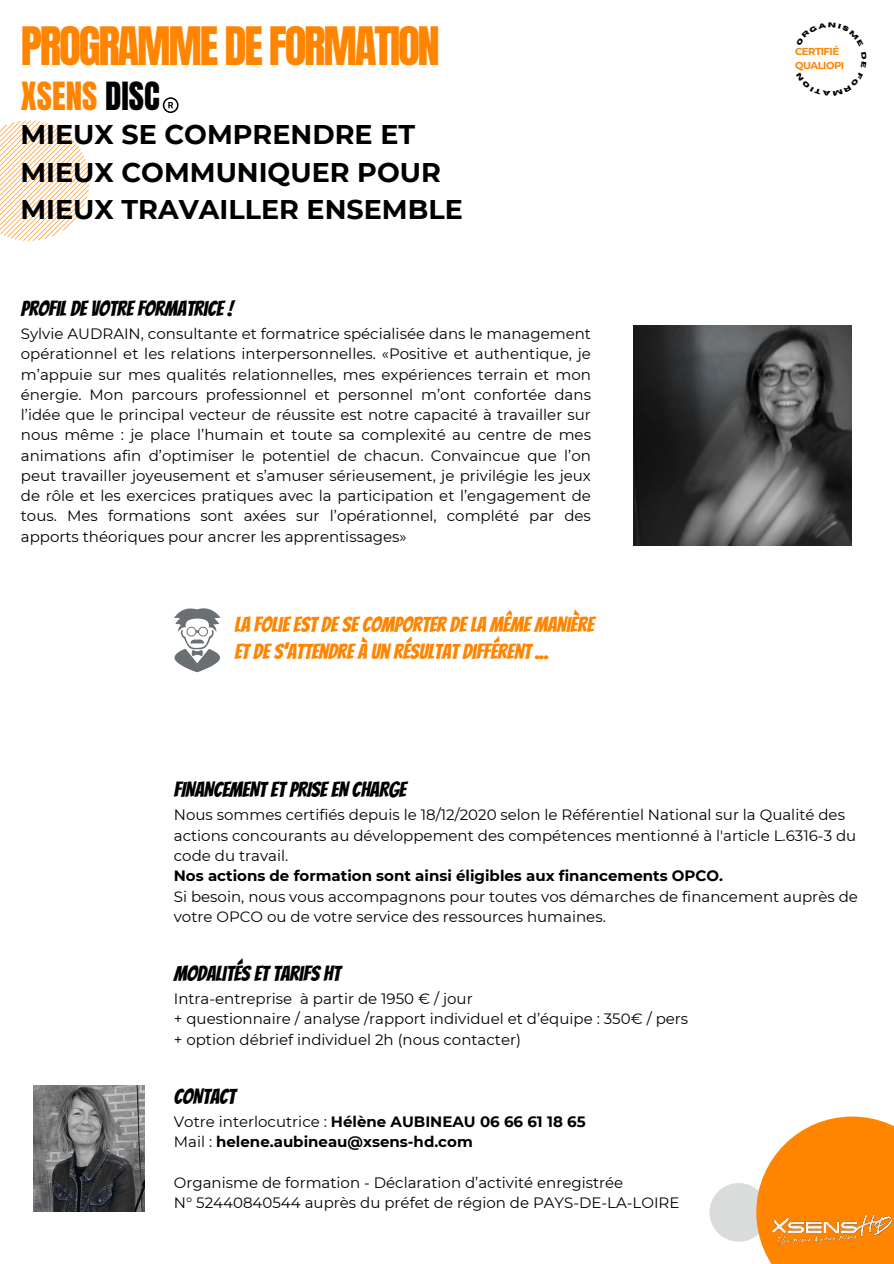
<style>
.page{position:relative;width:894px;height:1264px;background:#fff}
.page>*{position:absolute;margin:0;border:0;box-sizing:border-box;transform-origin:0 0}
.t1{font:45px "Anton";letter-spacing:-.05em;color:#ff8400}
.t2{font:33px "Anton";color:#ff8400}
.t3{font:700 27px/37.2px "Montserrat";color:#000}
.t4{font:21px "Bangers";color:#000}
.t5{font:21px/27px "Bangers";color:#ff8400}
.t6{font:15px/20.2px "Montserrat";color:#000}
.t7{font:700 15px/20.2px "Montserrat";color:#000}
.t8{font:700 10.05px "Montserrat";letter-spacing:-.05em;color:#ff8400}
.s1{color:#000}
.s2{font-weight:700}
.s3{font-weight:400}
</style>
<div class="page">
<div style="left:709px;top:1182px;width:59px;height:59px;background:#dadcdc;border-radius:50%"></div>
<svg style="left:756px;top:1116px;width:137px;height:147px;fill:#ff8400"></svg>
<img style="left:768px;top:1212px;width:124px;height:38px">
<img style="left:633px;top:326px;width:218px;height:219px">
<img style="left:34px;top:1085px;width:110px;height:126px">
<svg style="left:0;top:120px;width:89px;height:121px"></svg>
<svg style="left:163px;top:97px;width:15px;height:16px"></svg>
<svg style="left:174px;top:608px;width:47px;height:64px"></svg>
<p class="t1" style="left:21px;top:14px;width:420px">PROGRAMME DE FORMATION</p>
<h5 class="t2" style="left:21px;top:72px;width:140px">XSENS <span class="s1">DISC</span></h5>
<p class="t3" style="left:21px;top:116px;width:443px">MIEUX SE COMPRENDRE ET<br>MIEUX COMMUNIQUER POUR<br>MIEUX TRAVAILLER ENSEMBLE</p>
<p class="t4" style="left:21px;top:297px;width:213px">PROFIL DE VOTRE FORMATRICE !</p>
<h3 class="t6" style="left:21px;top:323px;width:571px;text-align:justify">Sylvie AUDRAIN, consultante et formatrice spécialisée dans le management opérationnel et les relations interpersonnelles. «Positive et authentique, je m’appuie sur mes qualités relationnelles, mes expériences terrain et mon énergie. Mon parcours professionnel et personnel m’ont confortée dans l’idée que le principal vecteur de réussite est notre capacité à travailler sur nous même : je place l’humain et toute sa complexité au centre de mes animations afin d’optimiser le potentiel de chacun. Convaincue que l’on peut travailler joyeusement et s’amuser sérieusement, je privilégie les jeux de rôle et les exercices pratiques avec la participation et l’engagement de tous. Mes formations sont axées sur l’opérationnel, complété par des apports théoriques pour ancrer les apprentissages»</h3>
<p class="t5" style="left:234px;top:611px;width:361px">LA FOLIE EST DE SE COMPORTER DE LA MÊME MANIÈRE<br>ET DE S’ATTENDRE À UN RÉSULTAT DIFFÉRENT ...</p>
<p class="t4" style="left:174px;top:778px;width:234px">FINANCEMENT ET PRISE EN CHARGE</p>
<h4 class="t8" style="left:794px;top:45px;width:46px">CERTIFIÉ</h4>
<h6 class="t8" style="left:794px;top:59px;width:51px">QUALIOPI</h6>
<p class="t6" style="left:174px;top:805px;width:685px">Nous sommes certifiés depuis le 18/12/2020 selon le Référentiel National sur la Qualité des actions concourants au développement des compétences mentionné à l'article L.6316-3 du code du travail.<br><span class="s2">Nos actions de formation sont ainsi éligibles aux financements OPCO.<br></span>Si besoin, nous vous accompagnons pour toutes vos démarches de financement auprès de votre OPCO ou de votre service des ressources humaines.</p>
<h6 class="t4" style="left:174px;top:962px;width:168px">MODALITÉS ET TARIFS HT</h6>
<h5 class="t6" style="left:174px;top:988px;width:515px">Intra-entreprise à partir de 1950 € / jour<br>+ questionnaire / analyse /rapport individuel et d’équipe : 350€ / pers + option débrief individuel 2h (nous contacter)</h5>
<p class="t4" style="left:174px;top:1085px;width:63px">CONTACT</p>
<p class="t7" style="left:174px;top:1111px;width:413px"><span class="s3">Votre interlocutrice :</span> Hélène AUBINEAU 06 66 61 18 65<br><span class="s3">Mail :</span> helene.aubineau@xsens-hd.com</p>
<p class="t6" style="left:174px;top:1172px;width:507px">Organisme de formation - Déclaration d’activité enregistrée<br>N° 52440840544 auprès du préfet de région de PAYS-DE-LA-LOIRE</p>
</div>
